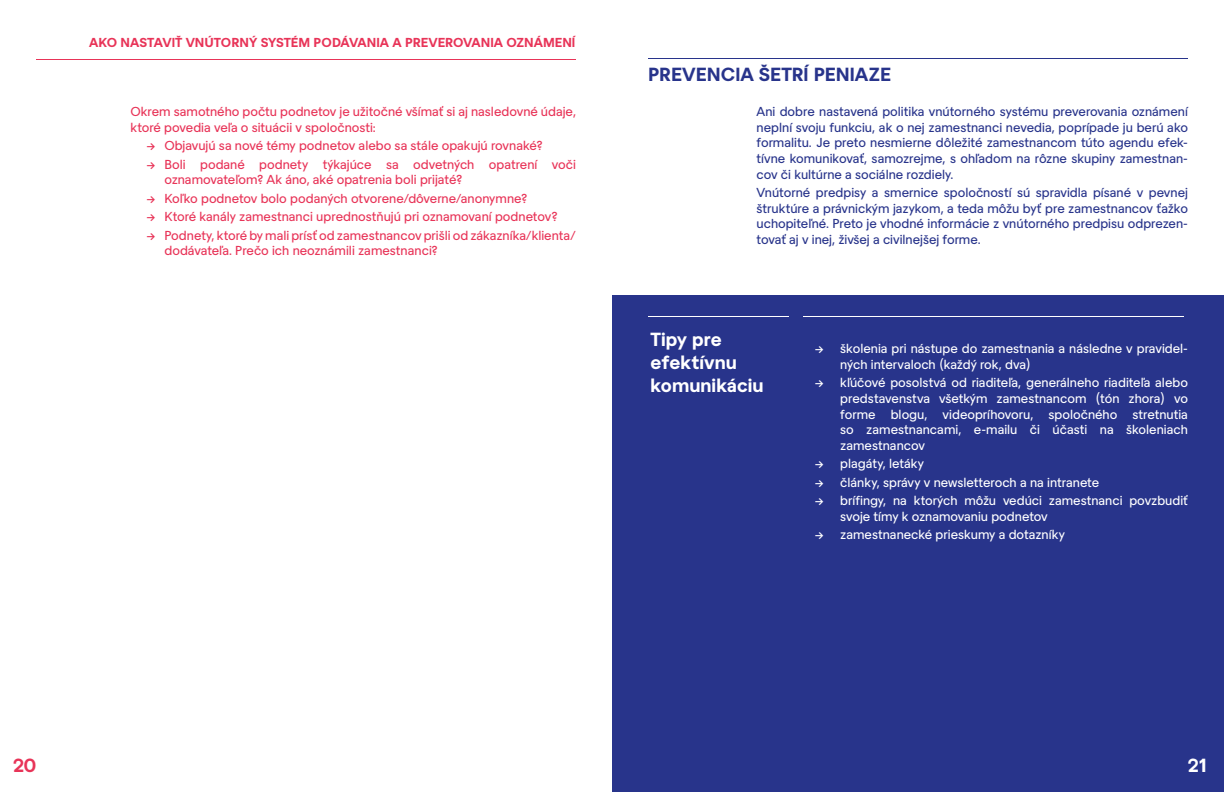
<style>
.page{position:relative;width:1224px;height:792px;background:#fff}
.page>*{position:absolute;margin:0;border:0;box-sizing:border-box;transform-origin:0 0}
.t1{font:700 19px/22.8px "Deto Grotesk";color:#fff}
.t2{font:700 19px "Deto Grotesk";color:#28348b}
.t3{font:700 19px "Deto Grotesk";color:#e83458}
.t4{font:13px/15.6px "Deto Grotesk";color:#28348b;text-align:justify}
.t5{font:13px/15.6px "Deto Grotesk";color:#e83458}
.t6{font:13px/15.6px "Deto Grotesk";color:#fff}
.t7{font:700 13px "Deto Grotesk";letter-spacing:-.005em;color:#e83458}
</style>
<div class="page">
<div style="left:612px;top:295px;width:612px;height:497px;background:#28348b"></div>
<hr style="left:36px;top:60px;width:540px;height:1px;background:#e83458">
<hr style="left:648px;top:58px;width:540px;height:1px;background:#28348b">
<hr style="left:648px;top:316px;width:141px;height:1px;background:#fff">
<hr style="left:803px;top:316px;width:381px;height:1px;background:#fff">
<p class="t7" style="left:89px;top:34px;width:488px">AKO NASTAVIŤ VNÚTORNÝ SYSTÉM PODÁVANIA A PREVEROVANIA OZNÁMENÍ</p>
<p class="t5" style="left:130px;top:103px;width:447px">Okrem samotného počtu podnetov je užitočné všímať si aj nasledovné údaje, ktoré povedia veľa o situácii v spoločnosti:</p>
<p class="t5" style="left:146px;top:137px;width:398px">→ Objavujú sa nové témy podnetov alebo sa stále opakujú rovnaké?</p>
<p class="t5" style="left:164px;top:155px;width:413px;text-indent:-18px">→ Boli podané podnety týkajúce sa odvetných opatrení voči oznamovateľom? Ak áno, aké opatrenia boli prijaté?</p>
<p class="t5" style="left:146px;top:189px;width:383px">→ Koľko podnetov bolo podaných otvorene/dôverne/anonymne?</p>
<p class="t5" style="left:146px;top:208px;width:413px">→ Ktoré kanály zamestnanci uprednostňujú pri oznamovaní podnetov?</p>
<p class="t5" style="left:164px;top:226px;width:413px;text-indent:-18px">→ Podnety, ktoré by mali prísť od zamestnancov prišli od zákazníka/klienta/ dodávateľa. Prečo ich neoznámili zamestnanci?</p>
<h1 class="t2" style="left:648px;top:61px;width:244px">PREVENCIA ŠETRÍ PENIAZE</h1>
<p class="t4" style="left:757px;top:103px;width:433px">Ani dobre nastavená politika vnútorného systému preverovania oznámení neplní svoju funkciu, ak o nej zamestnanci nevedia, poprípade ju berú ako formalitu. Je preto nesmierne dôležité zamestnancom túto agendu efek&shy;tívne komunikovať, samozrejme, s ohľadom na rôzne skupiny zamestnan&shy;cov či kultúrne a sociálne rozdiely.</p>
<p class="t4" style="left:757px;top:184px;width:433px">Vnútorné predpisy a smernice spoločností sú spravidla písané v pevnej štruktúre a právnickým jazykom, a teda môžu byť pre zamestnancov ťažko uchopiteľné. Preto je vhodné informácie z vnútorného predpisu odprezen&shy;tovať aj v inej, živšej a civilnejšej forme.</p>
<h1 class="t1" style="left:651px;top:327px;width:114px">Tipy pre efektívnu komunikáciu</h1>
<p class="t6" style="left:840px;top:340px;width:349px;text-indent:-26px">→ školenia pri nástupe do zamestnania a následne v pravidel&shy;ných intervaloch (každý rok, dva)</p>
<p class="t6" style="left:840px;top:374px;width:349px;text-align:justify;text-indent:-26px">→ kľúčové posolstvá od riaditeľa, generálneho riaditeľa alebo predstavenstva všetkým zamestnancom (tón zhora) vo forme blogu, videopríhovoru, spoločného stretnutia so zamestnancami, e-mailu či účasti na školeniach zamestnancov</p>
<p class="t6" style="left:815px;top:455px;width:111px">→ plagáty, letáky</p>
<p class="t6" style="left:815px;top:473px;width:286px">→ články, správy v newsletteroch a na intranete</p>
<p class="t6" style="left:840px;top:492px;width:349px;text-indent:-26px">→ brífingy, na ktorých môžu vedúci zamestnanci povzbudiť svoje tímy k oznamovaniu podnetov</p>
<p class="t6" style="left:815px;top:526px;width:252px">→ zamestnanecké prieskumy a dotazníky</p>
<h1 class="t3" style="left:13px;top:752px;width:25px">20</h1>
<h1 class="t1" style="left:1188px;top:753px;width:21px">21</h1>
</div>
